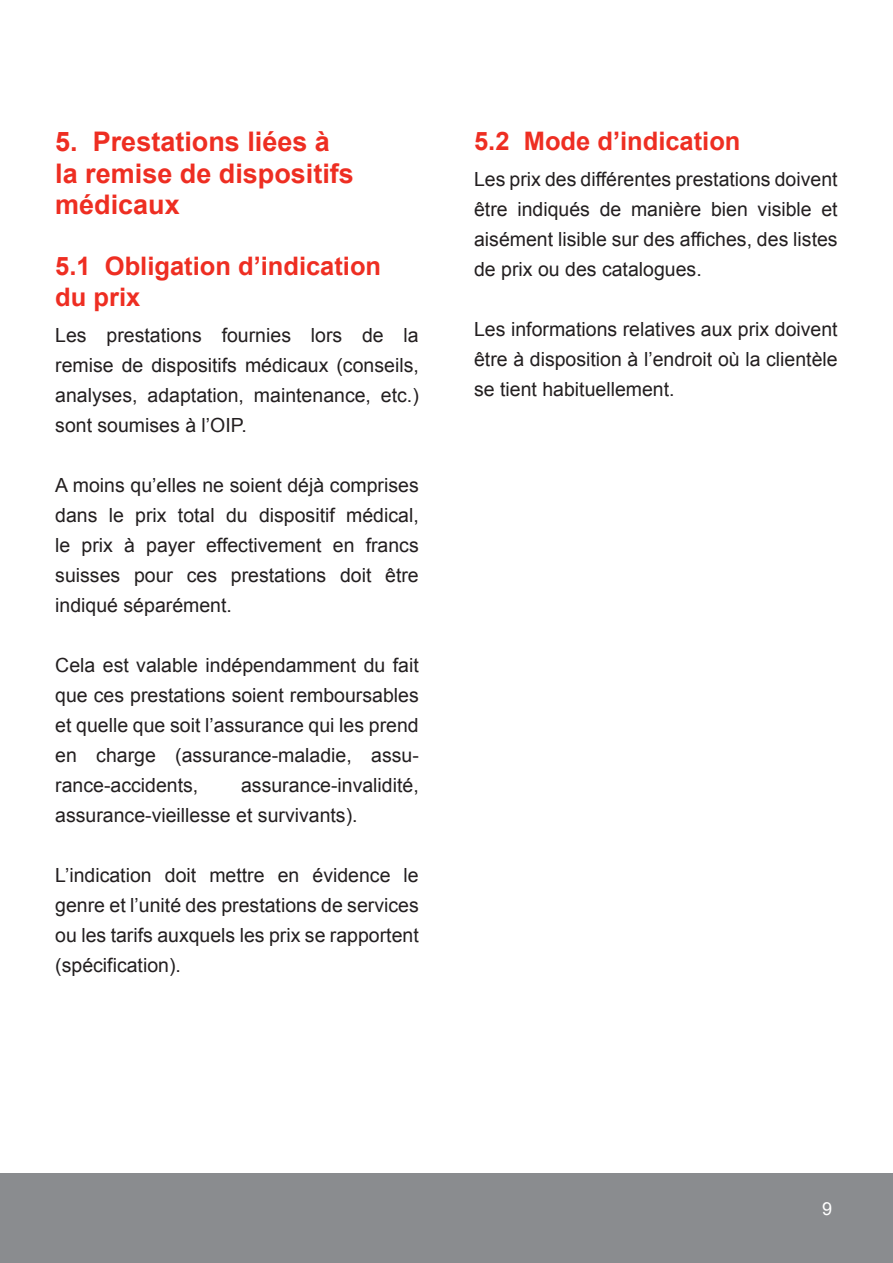
<style>
.page{position:relative;width:893px;height:1263px;background:#fff}
.page>*{position:absolute;margin:0;border:0;box-sizing:border-box;transform-origin:0 0}
.titre_1{font:700 27px/31.5px "Arial";color:#ee2e22}
.titre_2{font:700 25.5px/30.6px "Arial";color:#ee2e22}
.texte_normal{font:19.5px/30px "Arial";color:#231f20;text-align:justify}
.t1{font:18px "Arial";color:#fff}
</style>
<div class="page">
<div style="left:0;top:1174px;width:893px;height:89px;background:#8a8c8f"></div>
<p class="titre_1" style="left:55px;top:127px;width:300px">5. Prestations liées à la remise de dispositifs médicaux</p>
<p class="titre_2" style="left:55px;top:252px;width:327px">5.1 Obligation d’indication du prix</p>
<p class="texte_normal" style="left:55px;top:320px;width:365px">Les prestations fournies lors de la remise de dispositifs médicaux (conseils, analyses, adaptation, maintenance, etc.) sont soumises à l’OIP.</p>
<p class="texte_normal" style="left:55px;top:470px;width:365px">A moins qu’elles ne soient déjà comprises dans le prix total du dispositif médical, le prix à payer effectivement en francs suisses pour ces prestations doit être indiqué séparément.</p>
<p class="texte_normal" style="left:55px;top:650px;width:365px">Cela est valable indépendamment du fait que ces prestations soient remboursables et quelle que soit l’assurance qui les prend en charge (assurance-maladie, assu&shy;rance-accidents,</p>
<p class="texte_normal" style="left:55px;top:770px;width:365px;text-indent:186px">assurance-invalidité, assurance-vieillesse et survivants).</p>
<p class="texte_normal" style="left:55px;top:860px;width:365px">L’indication doit mettre en évidence le genre et l’unité des prestations de services ou les tarifs auxquels les prix se rapportent (spécification).</p>
<p class="titre_2" style="left:474px;top:127px;width:268px">5.2 Mode d’indication</p>
<p class="texte_normal" style="left:474px;top:165px;width:365px">Les prix des différentes prestations doivent être indiqués de manière bien visible et aisément lisible sur des affiches, des listes de prix ou des catalogues.</p>
<p class="texte_normal" style="left:474px;top:315px;width:365px">Les informations relatives aux prix doivent être à disposition à l’endroit où la clientèle se tient habituellement.</p>
<p class="t1" style="left:822px;top:1196px;width:12px">9</p>
</div>
